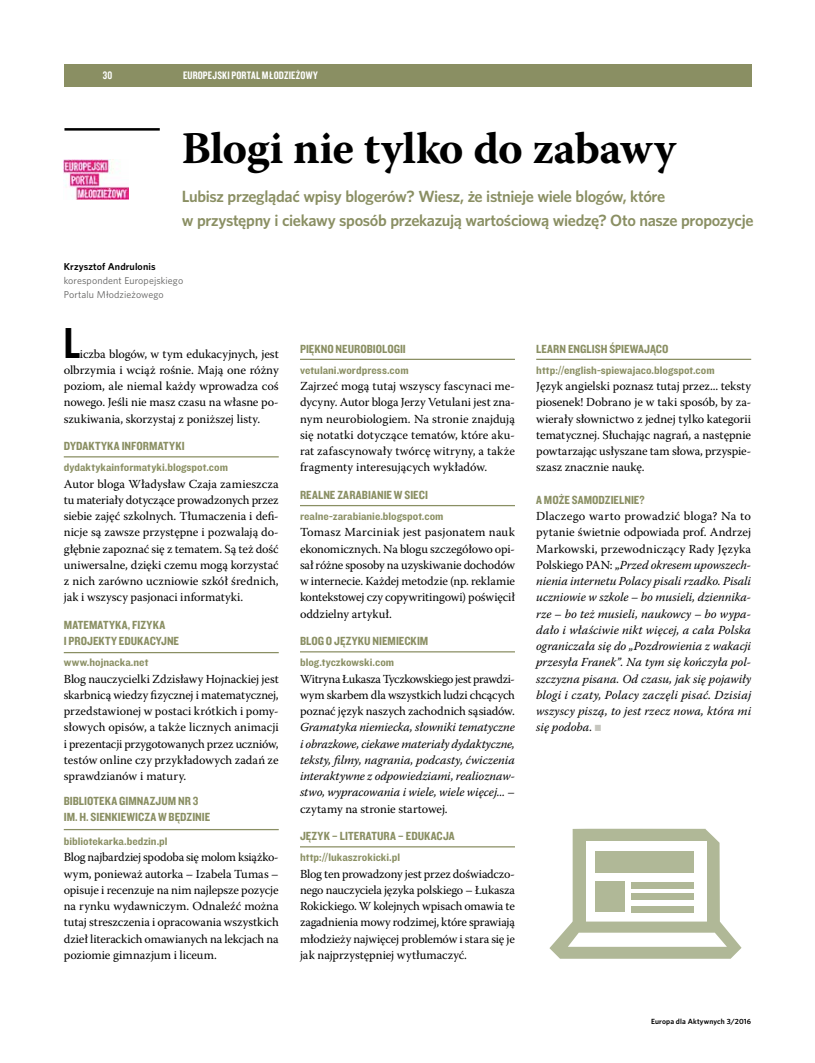
<style>
.page{position:relative;width:815px;height:1063px;background:#fff}
.page>*{position:absolute;margin:0;border:0;box-sizing:border-box;transform-origin:0 0}
.t1{font:700 45px "Warnock Pro";letter-spacing:-.015em;color:#000}
.t2{font:45px "Knockout 49 Liteweight";color:#000}
.t3{font:600 16.25px/23.8px "Whitney";letter-spacing:-.025em;color:#8a8f63}
.t4{font:12.25px/16.2px "Warnock Pro";color:#000;text-align:justify}
.t5{font:italic 12.25px/16.2px "Warnock Pro";color:#000;text-align:justify}
.t6{font:12.25px/16.2px "Knockout 50 Welterweight";color:#8a8f63}
.t7{font:11.25px "Knockout 51 Middleweight";letter-spacing:.005em;color:#8a8f63}
.t8{font:11.25px "Knockout 49 Liteweight";letter-spacing:.015em;color:#fff}
.t9{font:10px/13.8px "Whitney";letter-spacing:.01em;color:#616160}
.t10{font:600 10px "Whitney";letter-spacing:.01em;color:#000}
.t11{font:600 7.5px "Whitney";letter-spacing:.02em;color:#000}
.s1{font-style:normal}
.s2{font-family:"Knockout 26 Junior Flywght";font-style:normal;font-size:13.12px;color:#c6c6bf}
</style>
<div class="page">
<div style="left:64px;top:64px;width:687px;height:23px;background:#8a8f63"></div>
<img style="left:64px;top:159px;width:65px;height:41px">
<hr style="left:300px;top:359px;width:215px;height:1px;background:#8a8f63">
<hr style="left:300px;top:505px;width:215px;height:1px;background:#8a8f63">
<hr style="left:300px;top:651px;width:215px;height:1px;background:#8a8f63">
<hr style="left:300px;top:846px;width:215px;height:1px;background:#8a8f63">
<hr style="left:536px;top:359px;width:215px;height:1px;background:#8a8f63">
<hr style="left:64px;top:456px;width:215px;height:1px;background:#8a8f63">
<hr style="left:64px;top:652px;width:215px;height:1px;background:#8a8f63">
<hr style="left:64px;top:829px;width:215px;height:1px;background:#8a8f63">
<hr style="left:64px;top:128px;width:96px;height:3px;background:#000">
<svg style="left:549px;top:829px;width:193px;height:130px"></svg>
<div style="left:595px;top:852px;width:99px;height:21px;background:#b0b897"></div>
<div style="left:595px;top:881px;width:29px;height:31px;background:#b0b897"></div>
<div style="left:632px;top:882px;width:62px;height:6px;background:#b0b897"></div>
<div style="left:632px;top:894px;width:62px;height:6px;background:#b0b897"></div>
<div style="left:632px;top:906px;width:62px;height:6px;background:#b0b897"></div>
<p class="t8" style="left:103px;top:68px;width:11px">30</p>
<p class="t8" style="left:183px;top:68px;width:136px">EUROPEJSKI PORTAL MŁODZIEŻOWY</p>
<h1 class="t1" style="left:181px;top:121px;width:496px">Blogi nie tylko do zabawy</h1>
<h2 class="t3" style="left:182px;top:184px;width:573px">Lubisz przeglądać wpisy blogerów? Wiesz, że istnieje wiele blogów, które<br>w przystępny i ciekawy sposób przekazują wartościową wiedzę? Oto nasze propozycje</h2>
<p class="t10" style="left:64px;top:260px;width:93px">Krzysztof Andrulonis</p>
<p class="t9" style="left:64px;top:273px;width:121px">korespondent Europejskiego<br>Portalu Młodzieżowego</p>
<h1 class="t2" style="left:64px;top:314px;width:18px">L</h1>
<p class="t4" style="left:64px;top:345px;width:216px;text-indent:16px">iczba blogów, w tym edukacyjnych, jest olbrzymia i wciąż rośnie. Mają one różny poziom, ale niemal każdy wprowadza coś nowego. Jeśli nie masz czasu na własne po&shy;szukiwania, skorzystaj z poniższej listy.</p>
<p class="t6" style="left:64px;top:437px;width:122px">DYDAKTYKA INFORMATYKI</p>
<p class="t7" style="left:64px;top:460px;width:166px">dydaktykainformatyki.blogspot.com</p>
<p class="t4" style="left:64px;top:475px;width:216px">Autor bloga Władysław Czaja zamieszcza tu materiały dotyczące prowadzonych przez siebie zajęć szkolnych. Tłumaczenia i defi&shy;nicje są zawsze przystępne i pozwalają do&shy;głębnie zapoznać się z tematem. Są też dość uniwersalne, dzięki czemu mogą korzystać z nich zarówno uczniowie szkół średnich, jak i wszyscy pasjonaci informatyki.</p>
<p class="t6" style="left:64px;top:616px;width:117px">MATEMATYKA, FIZYKA<br>I PROJEKTY EDUKACYJNE</p>
<p class="t7" style="left:64px;top:655px;width:86px">www.hojnacka.net</p>
<p class="t4" style="left:64px;top:670px;width:216px">Blog nauczycielki Zdzisławy Hojnackiej jest skarbnicą wiedzy fizycznej i matematycznej, przedstawionej w postaci krótkich i pomy&shy;słowych opisów, a także licznych animacji i prezentacji przygotowanych przez uczniów, testów online czy przykładowych zadań ze sprawdzianów i matury.</p>
<p class="t6" style="left:64px;top:792px;width:148px">BIBLIOTEKA GIMNAZJUM NR 3<br>IM. H. SIENKIEWICZA W BĘDZINIE</p>
<p class="t7" style="left:64px;top:834px;width:105px">bibliotekarka.bedzin.pl</p>
<p class="t4" style="left:64px;top:849px;width:216px">Blog najbardziej spodoba się molom książko&shy;wym, ponieważ autorka – Izabela Tumas – opisuje i recenzuje na nim najlepsze pozycje na rynku wydawniczym. Odnaleźć można tutaj streszczenia i opracowania wszystkich dzieł literackich omawianych na lekcjach na poziomie gimnazjum i liceum.</p>
<p class="t6" style="left:300px;top:340px;width:107px">PIĘKNO NEUROBIOLOGII</p>
<p class="t7" style="left:300px;top:362px;width:110px">vetulani.wordpress.com</p>
<p class="t4" style="left:300px;top:378px;width:216px">Zajrzeć mogą tutaj wszyscy fascynaci me&shy;dycyny. Autor bloga Jerzy Vetulani jest zna&shy;nym neurobiologiem. Na stronie znajdują się notatki dotyczące tematów, które aku&shy;rat zafascynowały twórcę witryny, a także fragmenty interesujących wykładów.</p>
<p class="t6" style="left:300px;top:486px;width:129px">REALNE ZARABIANIE W SIECI</p>
<p class="t7" style="left:300px;top:509px;width:145px">realne-zarabianie.blogspot.com</p>
<p class="t4" style="left:300px;top:524px;width:216px">Tomasz Marciniak jest pasjonatem nauk ekonomicznych. Na blogu szczegółowo opi&shy;sał różne sposoby na uzyskiwanie dochodów w internecie. Każdej metodzie (np. reklamie kontekstowej czy copywritingowi) poświęcił oddzielny artykuł.</p>
<p class="t6" style="left:300px;top:632px;width:130px">BLOG O JĘZYKU NIEMIECKIM</p>
<p class="t7" style="left:300px;top:655px;width:96px">blog.tyczkowski.com</p>
<p class="t4" style="left:300px;top:670px;width:216px">Witryna Łukasza Tyczkowskiego jest prawdzi&shy;wym skarbem dla wszystkich ludzi chcących poznać język naszych zachodnich sąsiadów.</p>
<p class="t5" style="left:300px;top:719px;width:216px">Gramatyka niemiecka, słowniki tematyczne i obrazkowe, ciekawe materiały dydaktyczne, teksty, filmy, nagrania, podcasty, ćwiczenia interaktywne z odpowiedziami, realioznaw&shy;stwo, wypracowania i wiele, wiele więcej... <span class="s1">– czytamy na stronie startowej.</span></p>
<p class="t6" style="left:300px;top:827px;width:156px">JĘZYK – LITERATURA – EDUKACJA</p>
<p class="t7" style="left:300px;top:850px;width:102px">http://lukaszrokicki.pl</p>
<p class="t4" style="left:300px;top:865px;width:216px">Blog ten prowadzony jest przez doświadczo&shy;nego nauczyciela języka polskiego – Łukasza Rokickiego. W kolejnych wpisach omawia te zagadnienia mowy rodzimej, które sprawiają młodzieży najwięcej problemów i stara się je jak najprzystępniej wytłumaczyć.</p>
<p class="t6" style="left:536px;top:340px;width:134px">LEARN ENGLISH ŚPIEWAJĄCO</p>
<p class="t7" style="left:536px;top:362px;width:180px">http://english-spiewajaco.blogspot.com</p>
<p class="t4" style="left:536px;top:378px;width:216px">Język angielski poznasz tutaj przez... teksty piosenek! Dobrano je w taki sposób, by za&shy;wierały słownictwo z jednej tylko kategorii tematycznej. Słuchając nagrań, a następnie powtarzając usłyszane tam słowa, przyspie&shy;szasz znacznie naukę.</p>
<p class="t6" style="left:536px;top:491px;width:110px">A MOŻE SAMODZIELNIE?</p>
<p class="t5" style="left:536px;top:508px;width:217px"><span class="s1">Dlaczego warto prowadzić bloga? Na to pytanie świetnie odpowiada prof. Andrzej Markowski, przewodniczący Rady Języka Polskiego PAN: „</span>Przed okresem upowszech&shy;nienia internetu Polacy pisali rzadko. Pisali uczniowie w szkole – bo musieli, dziennika&shy;rze – bo też musieli, naukowcy – bo wypa&shy;dało i właściwie nikt więcej, a cała Polska ograniczała się do „Pozdrowienia z wakacji przesyła Franek”. Na tym się kończyła pol&shy;szczyzna pisana. Od czasu, jak się pojawiły blogi i czaty, Polacy zaczęli pisać. Dzisiaj wszyscy piszą, to jest rzecz nowa, która mi się podoba<span class="s1">.</span> <span class="s2">•</span></p>
<p class="t11" style="left:651px;top:1016px;width:102px">Europa dla Aktywnych 3/2016</p>
</div>
